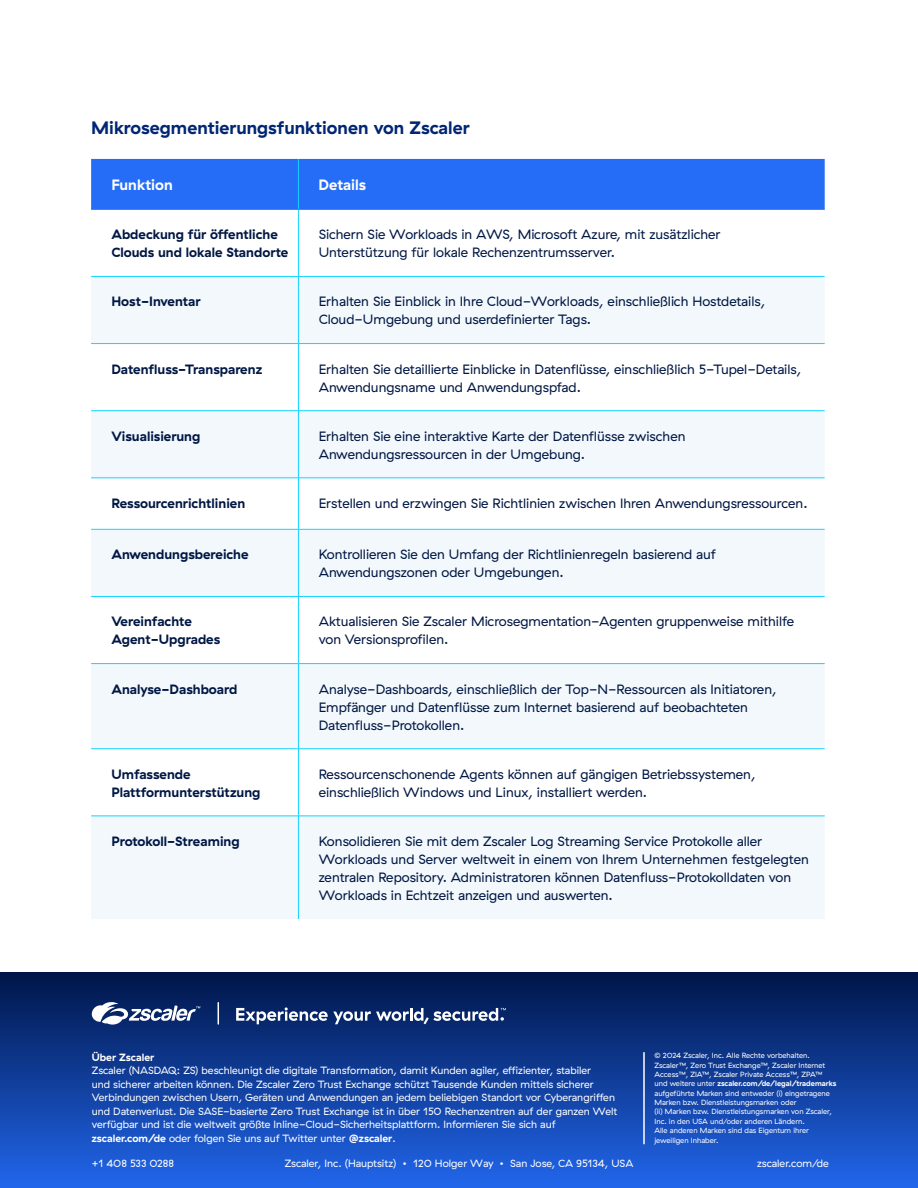
<style>
.page{position:relative;width:918px;height:1188px;background:#fff}
.page>*{position:absolute;margin:0;border:0;box-sizing:border-box;transform-origin:0 0}
.t1{font:700 18px "GT Haptik ZS";color:#012673}
.t2{font:700 15px "GT Haptik ZS";color:#fff}
.t3{font:13.5px/18px "GT Haptik ZS";color:#001744}
.t4{font:700 13.5px/18px "GT Haptik ZS";color:#001744}
.t5{font:10.5px/13.5px "GT Haptik ZS";color:#fff}
.t6{font:700 10.5px "GT Haptik ZS";color:#fff}
.t7{font:7.5px/9.3px "GT Haptik ZS";color:#fff}
.s1{font-weight:700}
</style>
<div class="page">
<div style="left:0;top:972px;width:918px;height:216px;background:linear-gradient(to bottom,#001548,#2166eb)"></div>
<svg style="left:92px;top:1000px;width:108px;height:26px"></svg>
<svg style="left:218px;top:1003px;width:1px;height:21px"></svg>
<svg style="left:236px;top:1007px;width:270px;height:17px"></svg>
<hr style="left:643px;top:1053px;width:2px;height:91px;background:#fff">
<div style="left:91px;top:159px;width:734px;height:50px;background:#256cf7"></div>
<svg style="left:91px;top:277px;width:734px;height:642px;fill:#f2f8fc"></svg>
<hr style="left:298px;top:159px;width:1px;height:50px;background:#12d4ff">
<hr style="left:298px;top:209px;width:1px;height:67px;background:#12d4ff">
<hr style="left:91px;top:276px;width:207px;height:1px;background:#12d4ff">
<hr style="left:298px;top:276px;width:527px;height:1px;background:#12d4ff">
<hr style="left:298px;top:277px;width:1px;height:66px;background:#12d4ff">
<hr style="left:91px;top:343px;width:207px;height:1px;background:#12d4ff">
<hr style="left:298px;top:343px;width:527px;height:1px;background:#12d4ff">
<hr style="left:298px;top:344px;width:1px;height:67px;background:#12d4ff">
<hr style="left:298px;top:478px;width:1px;height:51px;background:#12d4ff">
<hr style="left:298px;top:597px;width:1px;height:66px;background:#12d4ff">
<hr style="left:298px;top:749px;width:1px;height:67px;background:#12d4ff">
<hr style="left:91px;top:209px;width:207px;height:1px;background:#256cf7">
<hr style="left:298px;top:209px;width:527px;height:1px;background:#256cf7">
<hr style="left:91px;top:410px;width:207px;height:1px;background:#12d4ff">
<hr style="left:298px;top:410px;width:527px;height:1px;background:#12d4ff">
<hr style="left:298px;top:411px;width:1px;height:67px;background:#12d4ff">
<hr style="left:91px;top:478px;width:207px;height:1px;background:#12d4ff">
<hr style="left:298px;top:478px;width:527px;height:1px;background:#12d4ff">
<hr style="left:91px;top:529px;width:207px;height:1px;background:#12d4ff">
<hr style="left:298px;top:529px;width:527px;height:1px;background:#12d4ff">
<hr style="left:298px;top:530px;width:1px;height:66px;background:#12d4ff">
<hr style="left:91px;top:596px;width:207px;height:1px;background:#12d4ff">
<hr style="left:298px;top:596px;width:527px;height:1px;background:#12d4ff">
<hr style="left:91px;top:663px;width:207px;height:1px;background:#12d4ff">
<hr style="left:298px;top:663px;width:527px;height:1px;background:#12d4ff">
<hr style="left:298px;top:664px;width:1px;height:85px;background:#12d4ff">
<hr style="left:91px;top:748px;width:207px;height:1px;background:#12d4ff">
<hr style="left:298px;top:748px;width:527px;height:1px;background:#12d4ff">
<hr style="left:91px;top:816px;width:207px;height:1px;background:#12d4ff">
<hr style="left:298px;top:816px;width:527px;height:1px;background:#12d4ff">
<hr style="left:298px;top:816px;width:1px;height:103px;background:#12d4ff">
<h1 class="t1" style="left:91px;top:117px;width:380px">Mikrosegmentierungsfunktionen von Zscaler</h1>
<p class="t2" style="left:111px;top:176px;width:63px">Funktion</p>
<p class="t2" style="left:319px;top:176px;width:49px">Details</p>
<p class="t4" style="left:111px;top:226px;width:178px">Abdeckung für öffentliche<br>Clouds und lokale Standorte</p>
<p class="t3" style="left:319px;top:226px;width:403px">Sichern Sie Workloads in AWS, Microsoft Azure, mit zusätzlicher<br>Unterstützung für lokale Rechenzentrumsserver.</p>
<p class="t4" style="left:111px;top:293px;width:91px">Host-Inventar</p>
<p class="t3" style="left:319px;top:293px;width:448px">Erhalten Sie Einblick in Ihre Cloud-Workloads, einschließlich Hostdetails,<br>Cloud-Umgebung und userdefinierter Tags.</p>
<p class="t4" style="left:111px;top:360px;width:152px">Datenfluss-Transparenz</p>
<p class="t3" style="left:319px;top:360px;width:484px">Erhalten Sie detaillierte Einblicke in Datenflüsse, einschließlich 5-Tupel-Details,<br>Anwendungsname und Anwendungspfad.</p>
<p class="t4" style="left:111px;top:427px;width:91px">Visualisierung</p>
<p class="t3" style="left:319px;top:427px;width:368px">Erhalten Sie eine interaktive Karte der Datenflüsse zwischen<br>Anwendungsressourcen in der Umgebung.</p>
<p class="t4" style="left:111px;top:494px;width:135px">Ressourcenrichtlinien</p>
<p class="t3" style="left:319px;top:494px;width:491px">Erstellen und erzwingen Sie Richtlinien zwischen Ihren Anwendungsressourcen.</p>
<p class="t4" style="left:111px;top:546px;width:139px">Anwendungsbereiche</p>
<p class="t3" style="left:319px;top:546px;width:399px">Kontrollieren Sie den Umfang der Richtlinienregeln basierend auf<br>Anwendungszonen oder Umgebungen.</p>
<p class="t4" style="left:111px;top:613px;width:110px">Vereinfachte<br>Agent-Upgrades</p>
<p class="t3" style="left:319px;top:613px;width:477px">Aktualisieren Sie Zscaler Microsegmentation-Agenten gruppenweise mithilfe von Versionsprofilen.</p>
<p class="t4" style="left:111px;top:680px;width:128px">Analyse-Dashboard</p>
<p class="t3" style="left:319px;top:680px;width:459px">Analyse-Dashboards, einschließlich der Top-N-Ressourcen als Initiatoren,<br>Empfänger und Datenflüsse zum Internet basierend auf beobachteten<br>Datenfluss-Protokollen.</p>
<p class="t4" style="left:111px;top:765px;width:151px">Umfassende<br>Plattformunterstützung</p>
<p class="t3" style="left:319px;top:765px;width:438px">Ressourcenschonende Agents können auf gängigen Betriebssystemen, einschließlich Windows und Linux, installiert werden.</p>
<p class="t4" style="left:111px;top:832px;width:130px">Protokoll-Streaming</p>
<p class="t3" style="left:319px;top:832px;width:492px">Konsolidieren Sie mit dem Zscaler Log Streaming Service Protokolle aller Workloads und Server weltweit in einem von Ihrem Unternehmen festgelegten zentralen Repository. Administratoren können Datenfluss-Protokolldaten von Workloads in Echtzeit anzeigen und auswerten.</p>
<p class="t6" style="left:92px;top:1051px;width:64px">Über Zscaler</p>
<p class="t5" style="left:92px;top:1064px;width:527px">Zscaler (NASDAQ: ZS) beschleunigt die digitale Transformation, damit Kunden agiler, effizienter, stabiler<br>und sicherer arbeiten können. Die Zscaler Zero Trust Exchange schützt Tausende Kunden mittels sicherer Verbindungen zwischen Usern, Geräten und Anwendungen an jedem beliebigen Standort vor Cyberangriffen und Datenverlust. Die SASE-basierte Zero Trust Exchange ist in über 150 Rechenzentren auf der ganzen Welt verfügbar und ist die weltweit größte Inline-Cloud-Sicherheitsplattform. Informieren Sie sich auf <span class="s1">zscaler.com/de</span> oder folgen Sie uns auf Twitter unter <span class="s1">@zscaler</span>.</p>
<p class="t7" style="left:654px;top:1051px;width:183px">© 2024 Zscaler, Inc. Alle Rechte vorbehalten.<br>Zscaler™, Zero Trust Exchange™, Zscaler Internet Access™, ZIA™, Zscaler Private Access™, ZPA™ und weitere unter <span class="s1">zscaler.com/de/legal/trademarks </span>aufgeführte Marken sind entweder (i) eingetragene Marken bzw. Dienstleistungsmarken oder<br>(ii) Marken bzw. Dienstleistungsmarken von Zscaler, Inc. in den USA und/oder anderen Ländern.<br>Alle anderen Marken sind das Eigentum ihrer jeweiligen Inhaber.</p>
<p class="t5" style="left:92px;top:1157px;width:84px">+1 408 533 0288</p>
<p class="t5" style="left:285px;top:1157px;width:350px">Zscaler, Inc. (Hauptsitz) • 120 Holger Way • San Jose, CA 95134, USA</p>
<p class="t5" style="left:757px;top:1157px;width:73px">zscaler.com/de</p>
</div>
